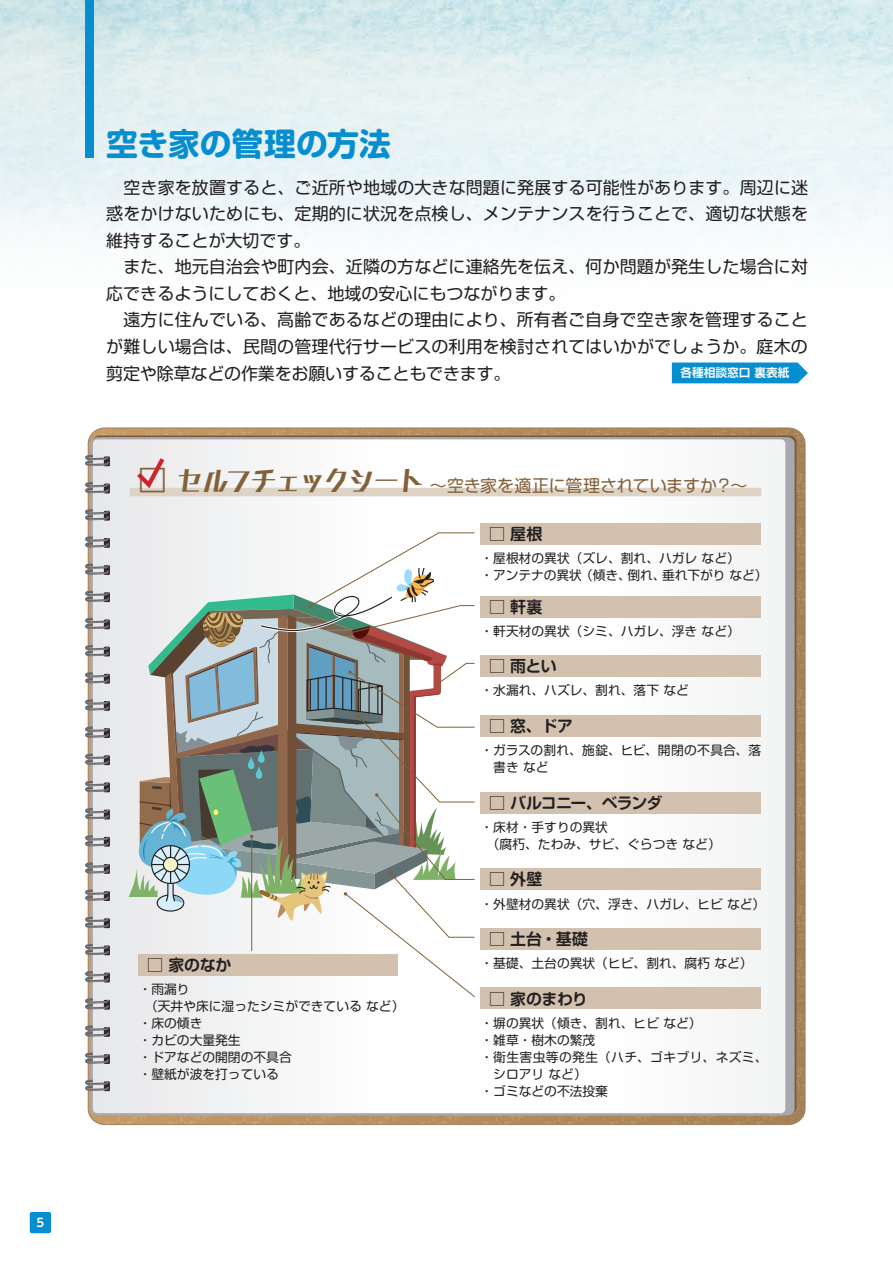
<style>
.page{position:relative;width:893px;height:1263px;background:#fff}
.page>*{position:absolute;margin:0;border:0;box-sizing:border-box;transform-origin:0 0}
.t1{font:700 31.95px "Soft Go Std";letter-spacing:-.005em;color:#068ed0}
.t2{font:16.95px/26.5px "Soft Go Std";letter-spacing:.005em;color:#231f20}
.t3{font:16.95px "Soft Go Std";letter-spacing:-.01em;color:#826039}
.t4{font:700 15.9px "Soft Go Std De";letter-spacing:-.03em;color:#231f20}
.t5{font:700 15.9px "Soft Go Std De";letter-spacing:-.06em;color:#231f20}
.t6{font:12.75px/17px "Soft Go Std";color:#231f20}
.t7{font:12.75px "Soft Go Std";letter-spacing:.03em;color:#231f20}
.t8{font:700 11.7px "Soft Go Std De";color:#fff}
.t9{font:700 11.7px "UD Shin M Go Pro De";color:#fff}
.s1{font-family:"Comet Std B";font-size:28.65px}
</style>
<div class="page">
<img style="left:0;top:0;width:893px;height:240px">
<div style="left:30px;top:1212px;width:21px;height:21px;background:#068ed0;border-radius:2px"></div>
<svg style="left:88px;top:428px;width:717px;height:696px;background:#aa9277"></svg>
<svg style="left:93px;top:439px;width:692px;height:674px"></svg>
<svg style="left:85px;top:1080px;width:24px;height:11px"></svg>
<svg style="left:85px;top:1052px;width:24px;height:12px"></svg>
<svg style="left:104px;top:1027px;width:6px;height:10px"></svg>
<svg style="left:85px;top:1025px;width:24px;height:11px"></svg>
<svg style="left:104px;top:1000px;width:6px;height:10px"></svg>
<svg style="left:85px;top:998px;width:24px;height:11px"></svg>
<svg style="left:85px;top:971px;width:24px;height:11px"></svg>
<svg style="left:85px;top:944px;width:24px;height:11px"></svg>
<svg style="left:85px;top:917px;width:24px;height:11px"></svg>
<svg style="left:85px;top:889px;width:24px;height:12px"></svg>
<svg style="left:104px;top:864px;width:6px;height:10px"></svg>
<svg style="left:85px;top:862px;width:24px;height:11px"></svg>
<svg style="left:104px;top:837px;width:6px;height:10px"></svg>
<svg style="left:85px;top:835px;width:24px;height:11px"></svg>
<svg style="left:85px;top:808px;width:24px;height:11px"></svg>
<svg style="left:85px;top:781px;width:24px;height:11px"></svg>
<svg style="left:85px;top:754px;width:24px;height:11px"></svg>
<svg style="left:85px;top:726px;width:24px;height:12px"></svg>
<svg style="left:104px;top:701px;width:6px;height:10px"></svg>
<svg style="left:85px;top:699px;width:24px;height:11px"></svg>
<svg style="left:104px;top:674px;width:6px;height:10px"></svg>
<svg style="left:85px;top:672px;width:24px;height:11px"></svg>
<svg style="left:85px;top:645px;width:24px;height:11px"></svg>
<svg style="left:85px;top:618px;width:24px;height:11px"></svg>
<svg style="left:85px;top:591px;width:24px;height:11px"></svg>
<svg style="left:85px;top:563px;width:24px;height:12px"></svg>
<svg style="left:104px;top:538px;width:6px;height:10px"></svg>
<svg style="left:85px;top:536px;width:24px;height:11px"></svg>
<svg style="left:104px;top:511px;width:6px;height:10px"></svg>
<svg style="left:85px;top:509px;width:24px;height:11px"></svg>
<svg style="left:85px;top:482px;width:24px;height:11px"></svg>
<svg style="left:85px;top:455px;width:24px;height:11px"></svg>
<div style="left:130px;top:488px;width:631px;height:8px;background:#ded3c5"></div>
<div style="left:480px;top:523px;width:281px;height:21px;background:#d1c1ae"></div>
<div style="left:480px;top:596px;width:281px;height:21px;background:#d1c1ae"></div>
<div style="left:480px;top:656px;width:281px;height:21px;background:#d1c1ae"></div>
<div style="left:480px;top:715px;width:281px;height:21px;background:#d1c1ae"></div>
<div style="left:480px;top:792px;width:281px;height:21px;background:#d1c1ae"></div>
<div style="left:480px;top:869px;width:281px;height:21px;background:#d1c1ae"></div>
<div style="left:480px;top:928px;width:281px;height:21px;background:#d1c1ae"></div>
<div style="left:480px;top:988px;width:281px;height:21px;background:#d1c1ae"></div>
<div style="left:85px;top:0;width:8px;height:157px;background:#068ed0"></div>
<svg style="left:133px;top:453px;width:35px;height:35px"></svg>
<svg style="left:128px;top:532px;width:348px;height:466px"></svg>
<svg style="left:672px;top:362px;width:136px;height:21px;background:#1594d2"></svg>
<p class="t9" style="left:36px;top:1213px;width:9px">5</p>
<h1 class="t1" style="left:106px;top:121px;width:286px">空き家の管理の方法</h1>
<p class="t2" style="left:106px;top:172px;width:703px">　空き家を放置すると、ご近所や地域の大きな問題に発展する可能性があります。周辺に迷惑をかけないためにも、定期的に状況を点検し、メンテナンスを行うことで、適切な状態を維持することが大切です。<br>　また、地元自治会や町内会、近隣の方などに連絡先を伝え、何か問題が発生した場合に対応できるようにしておくと、地域の安心にもつながります。<br>　遠方に住んでいる、高齢であるなどの理由により、所有者ご自身で空き家を管理することが難しい場合は、民間の管理代行サービスの利用を検討されてはいかがでしょうか。庭木の剪定や除草などの作業をお願いすることもできます。</p>
<p class="t8" style="left:680px;top:365px;width:111px">各種相談窓口 裏表紙</p>
<h2 class="t3" style="left:138px;top:474px;width:611px"><span class="s1">□ セルフチェックシート</span>〜空き家を適正に管理されていますか？〜</h2>
<p class="t4" style="left:489px;top:522px;width:55px">□ 屋根</p>
<p class="t6" style="left:480px;top:548px;width:289px">・屋根材の異状（ズレ、割れ、ハガレ など）<br>・アンテナの異状（傾き、倒れ、垂れ下がり など）</p>
<p class="t4" style="left:489px;top:595px;width:55px">□ 軒裏</p>
<p class="t6" style="left:480px;top:621px;width:261px">・軒天材の異状（シミ、ハガレ、浮き など）</p>
<p class="t4" style="left:489px;top:655px;width:69px">□ 雨とい</p>
<p class="t6" style="left:480px;top:681px;width:210px">・水漏れ、ハズレ、割れ、落下 など</p>
<p class="t4" style="left:489px;top:715px;width:86px">□ 窓、ドア</p>
<p class="t6" style="left:493px;top:741px;width:269px;text-indent:-13px">・ガラスの割れ、施錠、ヒビ、開閉の不具合、落書き など</p>
<p class="t5" style="left:489px;top:791px;width:175px">□ バルコニー、ベランダ</p>
<p class="t6" style="left:480px;top:817px;width:242px">・床材・手すりの異状<br>　（腐朽、たわみ、サビ、ぐらつき など）</p>
<p class="t4" style="left:489px;top:868px;width:55px">□ 外壁</p>
<p class="t6" style="left:480px;top:894px;width:286px">・外壁材の異状（穴、浮き、ハガレ、ヒビ など）</p>
<p class="t4" style="left:147px;top:953px;width:86px">□ 家のなか</p>
<p class="t6" style="left:139px;top:979px;width:267px">・雨漏り<br>　（天井や床に湿ったシミができている など）・床の傾き<br>・カビの大量発生<br>・ドアなどの開閉の不具合<br>・壁紙が波を打っている</p>
<p class="t4" style="left:489px;top:928px;width:101px">□ 土台・基礎</p>
<p class="t6" style="left:480px;top:954px;width:274px">・基礎、土台の異状（ヒビ、割れ、腐朽 など）</p>
<p class="t4" style="left:489px;top:987px;width:100px">□ 家のまわり</p>
<p class="t6" style="left:480px;top:1013px;width:223px">・塀の異状（傾き、割れ、ヒビ など）</p>
<p class="t6" style="left:480px;top:1030px;width:116px">・雑草・樹木の繁茂</p>
<p class="t7" style="left:480px;top:1048px;width:288px">・衛生害虫等の発生（ハチ、ゴキブリ、ネズミ、</p>
<p class="t6" style="left:493px;top:1064px;width:95px">シロアリ など）</p>
<p class="t6" style="left:480px;top:1081px;width:129px">・ゴミなどの不法投棄</p>
</div>
